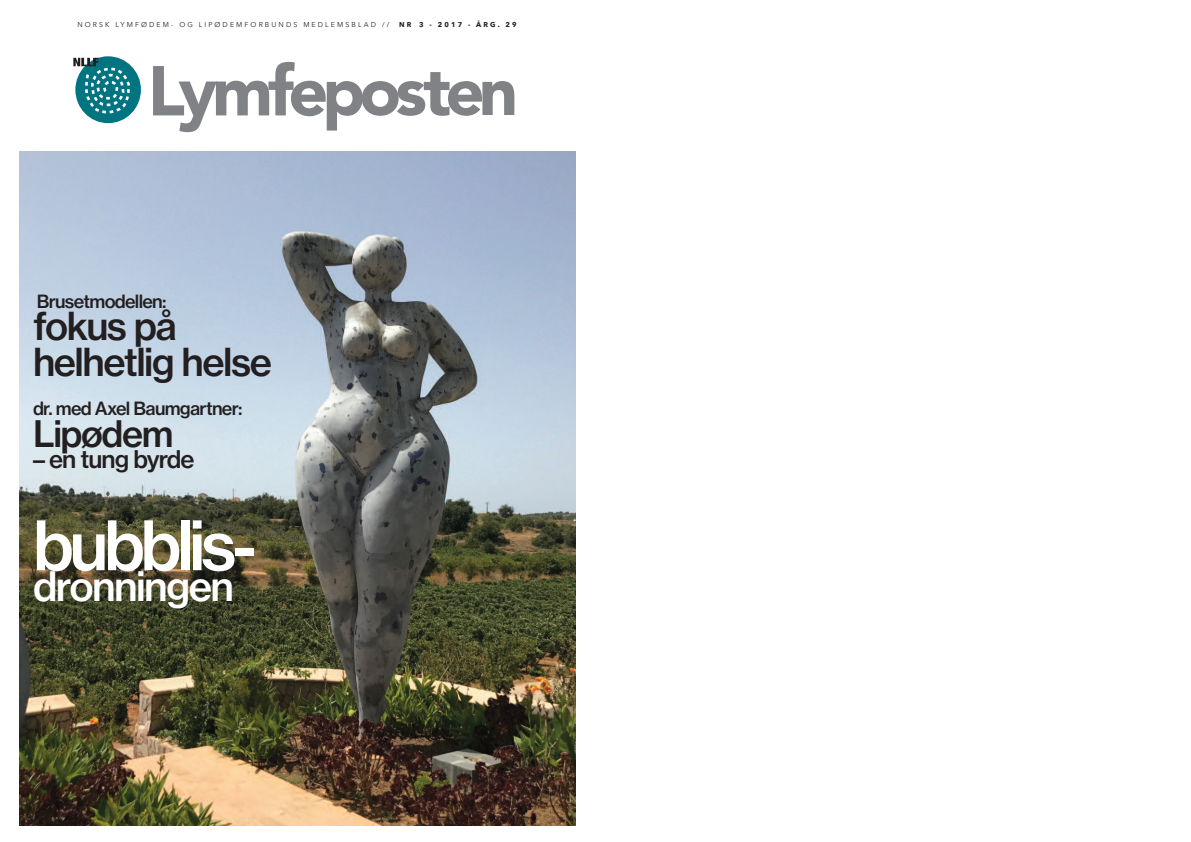
<style>
.page{position:relative;width:1191px;height:842px;background:#fff}
.page>*{position:absolute;margin:0;border:0;box-sizing:border-box;transform-origin:0 0}
.t1{font:67px "N Haas Grotesk TX Pro 65 Md";letter-spacing:-.065em;color:#fff}
.t2{font:40px "N Haas Grotesk TX Pro 65 Md";letter-spacing:-.04em;color:#fff}
.t3{font:38px/36px "N Haas Grotesk TX Pro 65 Md";letter-spacing:-.04em;color:#231f20}
.t4{font:36px "N Haas Grotesk TX Pro 65 Md";letter-spacing:-.04em;color:#231f20}
.t5{font:24px "N Haas Grotesk TX Pro 65 Md";letter-spacing:-.04em;color:#231f20}
.t6{font:18px "N Haas Grotesk TX Pro 65 Md";letter-spacing:-.04em;color:#231f20}
.t7{font:7px "Avenir Next";letter-spacing:.3em;color:#231f20}
.t8{font:700 7px "Avenir Next";letter-spacing:.3em;color:#231f20}
</style>
<div class="page">
<img style="left:19px;top:152px;width:556px;height:674px">
<svg style="left:153px;top:62px;width:361px;height:70px"></svg>
<div style="left:75px;top:56px;width:66px;height:67px;background:#007480;border-radius:50%"></div>
<svg style="left:73px;top:58px;width:56px;height:58px"></svg>
<p class="t7" style="left:77px;top:18px;width:313px">NORSK LYMFØDEM- OG LIPØDEMFORBUNDS MEDLEMSBLAD //</p>
<p class="t8" style="left:399px;top:18px;width:119px">NR 3 - 2017 - ÅRG. 29</p>
<h3 class="t6" style="left:37px;top:290px;width:131px">Brusetmodellen:</h3>
<h3 class="t3" style="left:33px;top:308px;width:241px">fokus på helhetlig helse</h3>
<h3 class="t6" style="left:33px;top:397px;width:211px">dr. med Axel Baumgartner:</h3>
<h3 class="t4" style="left:33px;top:412px;width:142px">Lipødem</h3>
<h3 class="t5" style="left:33px;top:444px;width:163px">– en tung byrde</h3>
<h1 class="t1" style="left:33px;top:504px;width:226px">bubblis-</h1>
<h2 class="t2" style="left:33px;top:562px;width:203px">dronningen</h2>
</div>
